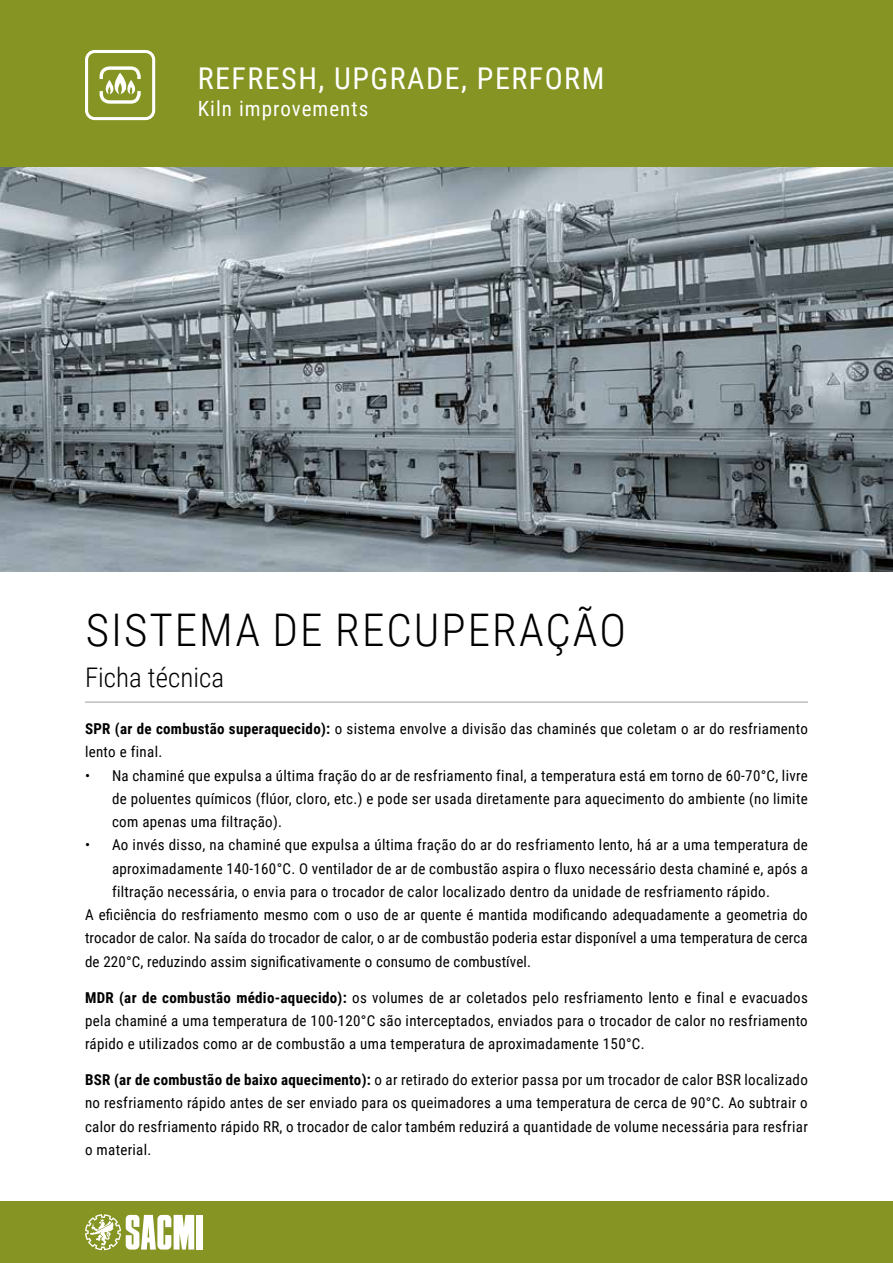
<style>
.page{position:relative;width:893px;height:1263px;background:#fff}
.page>*{position:absolute;margin:0;border:0;box-sizing:border-box;transform-origin:0 0}
.t1{font:300 45px "Roboto Condensed";letter-spacing:.045em;color:#000}
.t2{font:30px "Roboto Condensed";letter-spacing:.05em;color:#fff}
.t3{font:300 27px "Roboto Condensed";color:#000}
.t4{font:21px "Roboto Condensed";letter-spacing:.05em;color:#fff}
.t5{font:15px/23.2px "Roboto Condensed";letter-spacing:.02em;color:#000;text-align:justify}
.s1{font-weight:700}
</style>
<div class="page">
<hr style="left:85px;top:702px;width:723px;height:1px;background:#9d9d9c">
<div style="left:0;top:0;width:893px;height:168px;background:#859422"></div>
<div style="left:0;top:1201px;width:893px;height:62px;background:#859422"></div>
<div style="left:196px;top:1215px;width:6px;height:34px;background:#fff"></div>
<svg style="left:85px;top:1214px;width:109px;height:36px"></svg>
<div style="left:85px;top:50px;width:70px;height:70px;border:3px solid #fff;border-radius:8px"></div>
<svg style="left:99px;top:66px;width:42px;height:38px"></svg>
<img style="left:0;top:168px;width:893px;height:404px">
<h2 class="t2" style="left:198px;top:58px;width:408px">REFRESH, UPGRADE, PERFORM</h2>
<h3 class="t4" style="left:198px;top:94px;width:172px">Kiln improvements</h3>
<h1 class="t1" style="left:86px;top:599px;width:542px">SISTEMA DE RECUPERAÇÃO</h1>
<h3 class="t3" style="left:85px;top:658px;width:141px">Ficha técnica</h3>
<p class="t5" style="left:85px;top:717px;width:724px"><span class="s1">SPR (ar de combustão superaquecido):</span> o sistema envolve a divisão das chaminés que coletam o ar do resfriamento lento e final.</p>
<p class="t5" style="left:112px;top:763px;width:697px;text-indent:-27px">• Na chaminé que expulsa a última fração do ar de resfriamento final, a temperatura está em torno de 60-70°C, livre de poluentes químicos (flúor, cloro, etc.) e pode ser usada diretamente para aquecimento do ambiente (no limite com apenas uma filtração).</p>
<p class="t5" style="left:85px;top:833px;width:724px">• Ao invés disso, na chaminé que expulsa a última fração do ar do resfriamento lento, há ar a uma temperatura de</p>
<p class="t5" style="left:112px;top:856px;width:697px">aproximadamente 140-160°C. O ventilador de ar de combustão aspira o fluxo necessário desta chaminé e, após a</p>
<p class="t5" style="left:112px;top:879px;width:659px">filtração necessária, o envia para o trocador de calor localizado dentro da unidade de resfriamento rápido.</p>
<p class="t5" style="left:85px;top:903px;width:724px">A eficiência do resfriamento mesmo com o uso de ar quente é mantida modificando adequadamente a geometria do</p>
<p class="t5" style="left:85px;top:926px;width:724px">trocador de calor. Na saída do trocador de calor, o ar de combustão poderia estar disponível a uma temperatura de cerca</p>
<p class="t5" style="left:85px;top:949px;width:448px">de 220°C, reduzindo assim significativamente o consumo de combustível.</p>
<p class="t5" style="left:85px;top:985px;width:724px"><span class="s1">MDR (ar de combustão médio-aquecido):</span> os volumes de ar coletados pelo resfriamento lento e final e evacuados pela chaminé a uma temperatura de 100-120°C são interceptados, enviados para o trocador de calor no resfriamento rápido e utilizados como ar de combustão a uma temperatura de aproximadamente 150°C.</p>
<p class="t5" style="left:85px;top:1068px;width:724px"><span class="s1">BSR (ar de combustão de baixo aquecimento):</span> o ar retirado do exterior passa por um trocador de calor BSR localizado no resfriamento rápido antes de ser enviado para os queimadores a uma temperatura de cerca de 90°C. Ao subtrair o calor do resfriamento rápido RR, o trocador de calor também reduzirá a quantidade de volume necessária para resfriar o material.</p>
</div>
